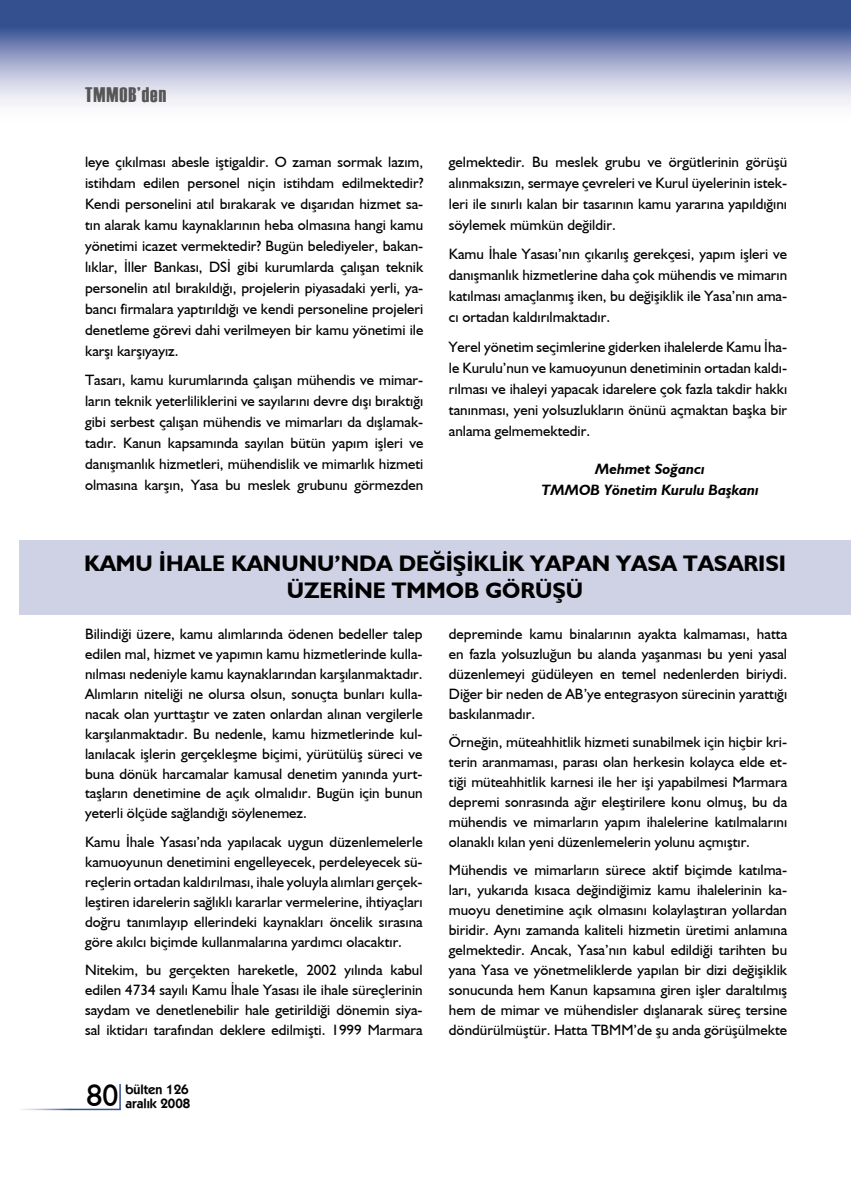
<style>
.page{position:relative;width:851px;height:1191px;background:#fff}
.page>*{position:absolute;margin:0;border:0;box-sizing:border-box;transform-origin:0 0}
.t1{font:31.5px "Humanist 521 BT";color:#000}
.t2{font:700 22.5px/27px "Humanist 521 BT";color:#000;text-align:center}
.t3{font:21px "Haettenschweiler";letter-spacing:.05em;color:#565656}
.t4{font:15px/20px "Humanist 521 BT";color:#000;text-align:justify}
.t5{font:italic 700 15px/21px "Humanist 521 BT";color:#000;text-align:center}
.t6{font:600 13.5px/13.5px "Kabel IT Cby BT";color:#000}
</style>
<div class="page">
<svg style="left:0;top:0;width:850px;height:105px;background:#8895bd"></svg>
<hr style="left:119px;top:1084px;width:2px;height:25px;background:#35508f">
<hr style="left:20px;top:1108px;width:101px;height:2px;background:#fff">
<svg style="left:850px;top:0;width:1px;height:105px"></svg>
<div style="left:19px;top:540px;width:831px;height:74px;background:#cfd1e5"></div>
<h3 class="t3" style="left:85px;top:80px;width:83px">TMMOB’den</h3>
<p class="t4" style="left:85px;top:151px;width:340px;line-height:21px">leye çıkılması abesle iştigaldir. O zaman sormak lazım, istihdam edilen personel niçin istihdam edilmektedir?<br>Kendi personelini atıl bırakarak ve dışarıdan hizmet sa&shy;tın alarak kamu kaynaklarının heba olmasına hangi kamu yönetimi icazet vermektedir? Bugün belediyeler, bakan&shy;lıklar, İller Bankası, DSİ gibi kurumlarda çalışan teknik personelin atıl bırakıldığı, projelerin piyasadaki yerli, ya&shy;bancı firmalara yaptırıldığı ve kendi personeline projeleri denetleme görevi dahi verilmeyen bir kamu yönetimi ile karşı karşıyayız.</p>
<p class="t4" style="left:85px;top:369px;width:340px;line-height:21px">Tasarı, kamu kurumlarında çalışan mühendis ve mimar&shy;ların teknik yeterliliklerini ve sayılarını devre dışı bıraktığı gibi serbest çalışan mühendis ve mimarları da dışlamak&shy;tadır. Kanun kapsamında sayılan bütün yapım işleri ve danışmanlık hizmetleri, mühendislik ve mimarlık hizmeti olmasına karşın, Yasa bu meslek grubunu görmezden</p>
<p class="t4" style="left:449px;top:151px;width:340px;line-height:21px">gelmektedir. Bu meslek grubu ve örgütlerinin görüşü alınmaksızın, sermaye çevreleri ve Kurul üyelerinin istek&shy;leri ile sınırlı kalan bir tasarının kamu yararına yapıldığını söylemek mümkün değildir.</p>
<p class="t4" style="left:449px;top:243px;width:340px;line-height:21px">Kamu İhale Yasası’nın çıkarılış gerekçesi, yapım işleri ve danışmanlık hizmetlerine daha çok mühendis ve mimarın katılması amaçlanmış iken, bu değişiklik ile Yasa’nın ama&shy;cı ortadan kaldırılmaktadır.</p>
<p class="t4" style="left:449px;top:336px;width:340px;line-height:21px">Yerel yönetim seçimlerine giderken ihalelerde Kamu İha&shy;le Kurulu’nun ve kamuoyunun denetiminin ortadan kaldı&shy;rılması ve ihaleyi yapacak idarelere çok fazla takdir hakkı tanınması, yeni yolsuzlukların önünü açmaktan başka bir anlama gelmemektedir.</p>
<p class="t5" style="left:541px;top:458px;width:219px">Mehmet Soğancı<br>TMMOB Yönetim Kurulu Başkanı</p>
<h2 class="t2" style="left:84px;top:549px;width:703px">KAMU İHALE KANUNU’NDA DEĞİŞİKLİK YAPAN YASA TASARISI<br>ÜZERİNE TMMOB GÖRÜŞÜ</h2>
<p class="t4" style="left:85px;top:623px;width:339px">Bilindiği üzere, kamu alımlarında ödenen bedeller talep edilen mal, hizmet ve yapımın kamu hizmetlerinde kulla&shy;nılması nedeniyle kamu kaynaklarından karşılanmaktadır.<br>Alımların niteliği ne olursa olsun, sonuçta bunları kulla&shy;nacak olan yurttaştır ve zaten onlardan alınan vergilerle karşılanmaktadır. Bu nedenle, kamu hizmetlerinde kul&shy;lanılacak işlerin gerçekleşme biçimi, yürütülüş süreci ve buna dönük harcamalar kamusal denetim yanında yurt&shy;taşların denetimine de açık olmalıdır. Bugün için bunun yeterli ölçüde sağlandığı söylenemez.</p>
<p class="t4" style="left:85px;top:831px;width:339px">Kamu İhale Yasası’nda yapılacak uygun düzenlemelerle kamuoyunun denetimini engelleyecek, perdeleyecek sü&shy;reçlerin ortadan kaldırılması, ihale yoluyla alımları gerçek&shy;leştiren idarelerin sağlıklı kararlar vermelerine, ihtiyaçları doğru tanımlayıp ellerindeki kaynakları öncelik sırasına göre akılcı biçimde kullanmalarına yardımcı olacaktır.</p>
<p class="t4" style="left:85px;top:959px;width:339px">Nitekim, bu gerçekten hareketle, 2002 yılında kabul edilen 4734 sayılı Kamu İhale Yasası ile ihale süreçlerinin saydam ve denetlenebilir hale getirildiği dönemin siya&shy;sal iktidarı tarafından deklere edilmişti. 1999 Marmara</p>
<p class="t4" style="left:449px;top:623px;width:340px">depreminde kamu binalarının ayakta kalmaması, hatta en fazla yolsuzluğun bu alanda yaşanması bu yeni yasal düzenlemeyi güdüleyen en temel nedenlerden biriydi.<br>Diğer bir neden de AB’ye entegrasyon sürecinin yarattığı baskılanmadır.</p>
<p class="t4" style="left:449px;top:731px;width:340px">Örneğin, müteahhitlik hizmeti sunabilmek için hiçbir kri&shy;terin aranmaması, parası olan herkesin kolayca elde et&shy;tiği müteahhitlik karnesi ile her işi yapabilmesi Marmara depremi sonrasında ağır eleştirilere konu olmuş, bu da mühendis ve mimarların yapım ihalelerine katılmalarını olanaklı kılan yeni düzenlemelerin yolunu açmıştır.</p>
<p class="t4" style="left:449px;top:860px;width:340px">Mühendis ve mimarların sürece aktif biçimde katılma&shy;ları, yukarıda kısaca değindiğimiz kamu ihalelerinin ka&shy;muoyu denetimine açık olmasını kolaylaştıran yollardan biridir. Aynı zamanda kaliteli hizmetin üretimi anlamına gelmektedir. Ancak, Yasa’nın kabul edildiği tarihten bu yana Yasa ve yönetmeliklerde yapılan bir dizi değişiklik sonucunda hem Kanun kapsamına giren işler daraltılmış hem de mimar ve mühendisler dışlanarak süreç tersine döndürülmüştür. Hatta TBMM’de şu anda görüşülmekte</p>
<h1 class="t1" style="left:86px;top:1076px;width:33px">80</h1>
<p class="t6" style="left:125px;top:1082px;width:66px">bülten 126 aralık 2008</p>
</div>
